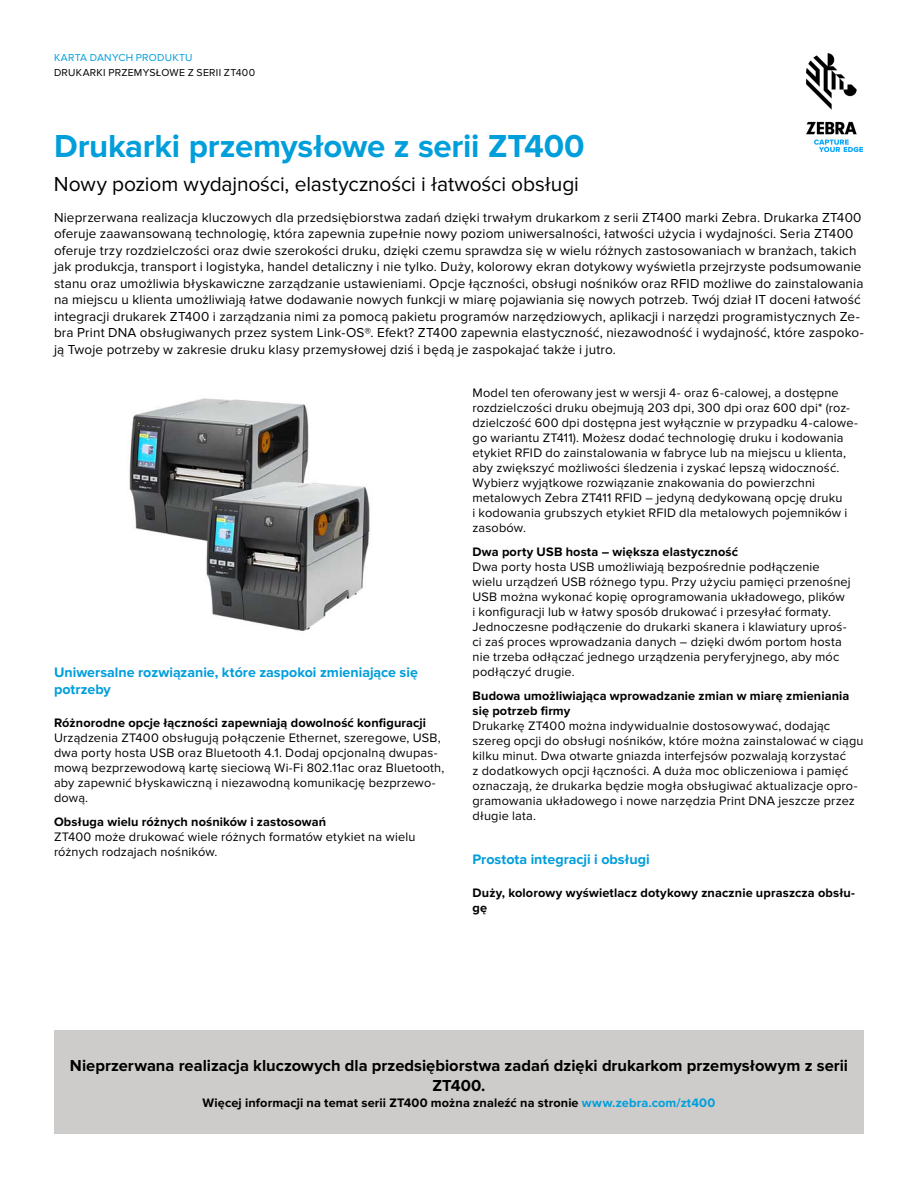
<style>
.page{position:relative;width:918px;height:1188px;background:#fff}
.page>*{position:absolute;margin:0;border:0;box-sizing:border-box;transform-origin:0 0}
.t1{font:700 33px "Proxima Nova";letter-spacing:-.005em;color:#009edb}
.t2{font:21px "Proxima Nova";letter-spacing:-.005em;color:#000}
.t3{font:700 16.5px/20.2px "Proxima Nova";color:#000;text-align:center}
.t4{font:700 14.25px/17.2px "Proxima Nova";color:#009edb}
.t5{font:13.5px/16.5px "Proxima Nova";letter-spacing:.01em;color:#000}
.t6{font:12.75px/15px "Proxima Nova";letter-spacing:.015em;color:#000}
.t7{font:700 12.75px/15px "Proxima Nova";letter-spacing:.01em;color:#000}
.t8{font:10.5px "Proxima Nova";letter-spacing:.025em;color:#000}
.t9{font:10.5px "Proxima Nova";letter-spacing:.025em;color:#009edb}
.s1{color:#009edb}
</style>
<div class="page">
<img style="left:806px;top:54px;width:56px;height:97px">
<div style="left:54px;top:1031px;width:810px;height:103px;background:#cdccca"></div>
<img style="left:129px;top:398px;width:241px;height:233px">
<p class="t9" style="left:54px;top:52px;width:140px">KARTA DANYCH PRODUKTU</p>
<p class="t8" style="left:54px;top:66px;width:203px">DRUKARKI PRZEMYSŁOWE Z SERII ZT400</p>
<h1 class="t1" style="left:54px;top:127px;width:532px">Drukarki przemysłowe z serii ZT400</h1>
<h2 class="t2" style="left:54px;top:172px;width:527px">Nowy poziom wydajności, elastyczności i łatwości obsługi</h2>
<p class="t5" style="left:54px;top:209px;width:811px">Nieprzerwana realizacja kluczowych dla przedsiębiorstwa zadań dzięki trwałym drukarkom z serii ZT400 marki Zebra. Drukarka ZT400 oferuje zaawansowaną technologię, która zapewnia zupełnie nowy poziom uniwersalności, łatwości użycia i wydajności. Seria ZT400 oferuje trzy rozdzielczości oraz dwie szerokości druku, dzięki czemu sprawdza się w wielu różnych zastosowaniach w branżach, takich jak produkcja, transport i logistyka, handel detaliczny i nie tylko. Duży, kolorowy ekran dotykowy wyświetla przejrzyste podsumowanie stanu oraz umożliwia błyskawiczne zarządzanie ustawieniami. Opcje łączności, obsługi nośników oraz RFID możliwe do zainstalowania na miejscu u klienta umożliwiają łatwe dodawanie nowych funkcji w miarę pojawiania się nowych potrzeb. Twój dział IT doceni łatwość integracji drukarek ZT400 i zarządzania nimi za pomocą pakietu programów narzędziowych, aplikacji i narzędzi programistycznych Ze&shy;bra Print DNA obsługiwanych przez system Link-OS®. Efekt? ZT400 zapewnia elastyczność, niezawodność i wydajność, które zaspoko&shy;ją Twoje potrzeby w zakresie druku klasy przemysłowej dziś i będą je zaspokajać także i jutro.</p>
<p class="t4" style="left:54px;top:664px;width:365px">Uniwersalne rozwiązanie, które zaspokoi zmieniające się potrzeby</p>
<p class="t7" style="left:54px;top:716px;width:374px">Różnorodne opcje łączności zapewniają dowolność konfiguracji</p>
<p class="t6" style="left:54px;top:731px;width:392px">Urządzenia ZT400 obsługują połączenie Ethernet, szeregowe, USB, dwa porty hosta USB oraz Bluetooth 4.1. Dodaj opcjonalną dwupas&shy;mową bezprzewodową kartę sieciową Wi-Fi 802.11ac oraz Bluetooth, aby zapewnić błyskawiczną i niezawodną komunikację bezprzewo&shy;dową.</p>
<p class="t7" style="left:54px;top:815px;width:274px">Obsługa wielu różnych nośników i zastosowań</p>
<p class="t6" style="left:54px;top:829px;width:363px">ZT400 może drukować wiele różnych formatów etykiet na wielu różnych rodzajach nośników.</p>
<p class="t6" style="left:472px;top:386px;width:387px">Model ten oferowany jest w wersji 4- oraz 6-calowej, a dostępne rozdzielczości druku obejmują 203 dpi, 300 dpi oraz 600 dpi* (roz&shy;dzielczość 600 dpi dostępna jest wyłącznie w przypadku 4-calowe&shy;go wariantu ZT411). Możesz dodać technologię druku i kodowania etykiet RFID do zainstalowania w fabryce lub na miejscu u klienta, aby zwiększyć możliwości śledzenia i zyskać lepszą widoczność.<br>Wybierz wyjątkowe rozwiązanie znakowania do powierzchni metalowych Zebra ZT411 RFID – jedyną dedykowaną opcję druku<br>i kodowania grubszych etykiet RFID dla metalowych pojemników i zasobów.</p>
<p class="t7" style="left:472px;top:545px;width:267px">Dwa porty USB hosta – większa elastyczność</p>
<p class="t6" style="left:472px;top:560px;width:380px">Dwa porty hosta USB umożliwiają bezpośrednie podłączenie wielu urządzeń USB różnego typu. Przy użyciu pamięci przenośnej USB można wykonać kopię oprogramowania układowego, plików i konfiguracji lub w łatwy sposób drukować i przesyłać formaty.<br>Jednoczesne podłączenie do drukarki skanera i klawiatury uproś&shy;ci zaś proces wprowadzania danych – dzięki dwóm portom hosta nie trzeba odłączać jednego urządzenia peryferyjnego, aby móc podłączyć drugie.</p>
<p class="t7" style="left:472px;top:689px;width:378px">Budowa umożliwiająca wprowadzanie zmian w miarę zmieniania się potrzeb firmy</p>
<p class="t6" style="left:472px;top:719px;width:393px">Drukarkę ZT400 można indywidualnie dostosowywać, dodając szereg opcji do obsługi nośników, które można zainstalować w ciągu kilku minut. Dwa otwarte gniazda interfejsów pozwalają korzystać<br>z dodatkowych opcji łączności. A duża moc obliczeniowa i pamięć oznaczają, że drukarka będzie mogła obsługiwać aktualizacje opro&shy;gramowania układowego i nowe narzędzia Print DNA jeszcze przez długie lata.</p>
<p class="t4" style="left:472px;top:851px;width:179px">Prostota integracji i obsługi</p>
<p class="t7" style="left:472px;top:885px;width:384px">Duży, kolorowy wyświetlacz dotykowy znacznie upraszcza obsłu&shy;gę</p>
<p class="t3" style="left:70px;top:1056px;width:780px">Nieprzerwana realizacja kluczowych dla przedsiębiorstwa zadań dzięki drukarkom przemysłowym z serii<br>ZT400.</p>
<p class="t7" style="left:203px;top:1095px;width:514px">Więcej informacji na temat serii ZT400 można znaleźć na stronie <span class="s1">www.zebra.com/zt400</span></p>
</div>
